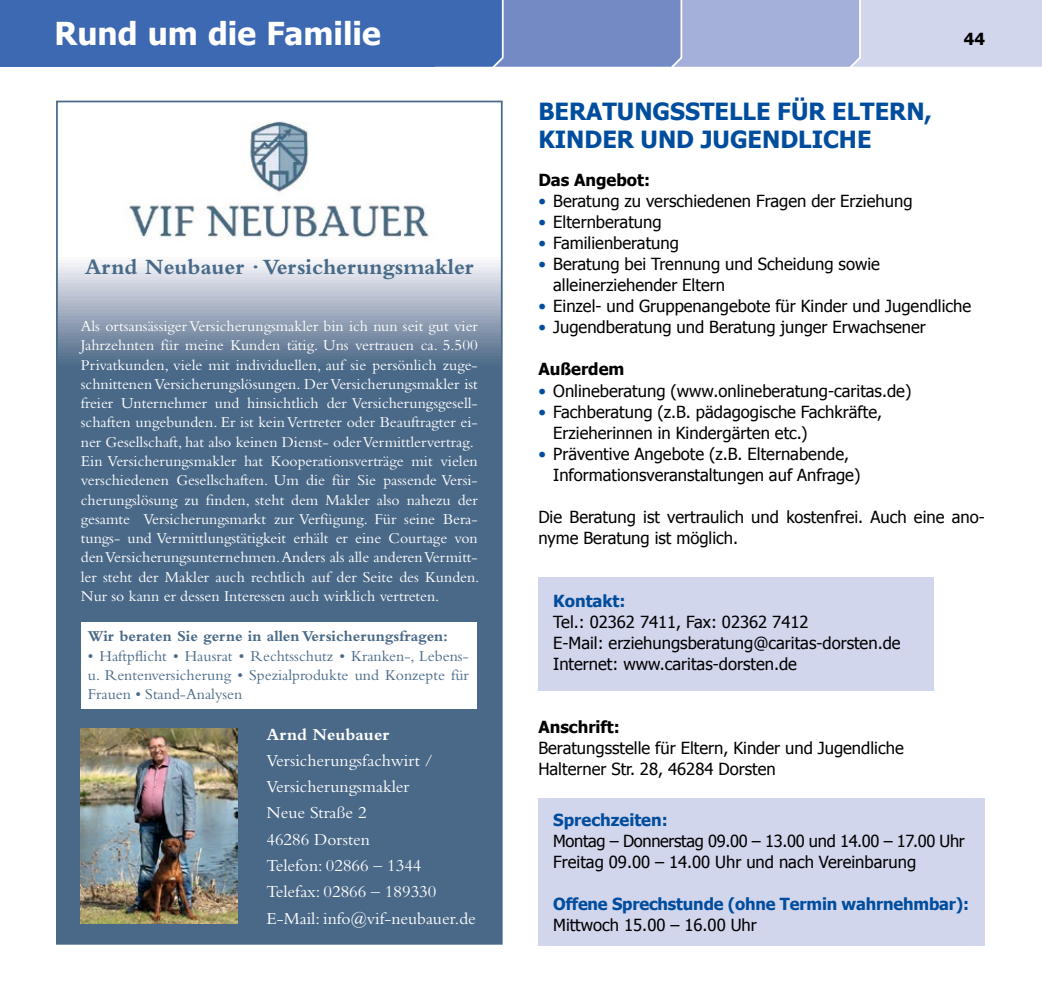
<style>
.page{position:relative;width:1042px;height:993px;background:#fff}
.page>*{position:absolute;margin:0;border:0;box-sizing:border-box;transform-origin:0 0}
.t1{font:700 31.5px "Tahoma";color:#fff}
.t2{font:700 23.62px/28px "Tahoma";color:#004d9e}
.t3{font:700 22.75px "Bembo";color:#486987}
.t4{font:17.5px/26.2px "Bembo";color:#fff}
.t5{font:700 17.5px "Bembo";color:#fff}
.t6{font:16.62px/21px "Tahoma";color:#000}
.t7{font:700 16.62px "Tahoma";letter-spacing:-.01em;color:#004d9e}
.t8{font:700 16.62px "Tahoma";color:#000}
.t9{font:15.75px/19.2px "Bembo";color:#fff}
.t10{font:15.75px/19.2px "Bembo";color:#486987;text-align:justify}
.t11{font:700 15.75px "Bembo";color:#486987}
.s1{color:#004d9e}
</style>
<div class="page">
<svg style="left:0;top:0;width:1042px;height:67px;background:#98a8d5"></svg>
<div style="left:0;top:0;width:435px;height:66px;background:#3d69b2"></div>
<svg style="left:59px;top:263px;width:441px;height:678px;background:#5a7692"></svg>
<div style="left:56px;top:101px;width:447px;height:843px;border:2px solid #486987"></div>
<img style="left:127px;top:121px;width:302px;height:119px">
<div style="left:82px;top:622px;width:395px;height:86px;background:#fff"></div>
<img style="left:81px;top:728px;width:157px;height:195px">
<div style="left:538px;top:576px;width:396px;height:114px;background:#d2d6ed"></div>
<div style="left:538px;top:797px;width:447px;height:148px;background:#d2d6ed"></div>
<h1 class="t1" style="left:55px;top:12px;width:328px">Rund um die Familie</h1>
<p class="t8" style="left:964px;top:27px;width:23px">44</p>
<h3 class="t3" style="left:85px;top:254px;width:391px">Arnd Neubauer · Versicherungsmakler</h3>
<p class="t9" style="left:81px;top:316px;width:400px">Als ortsansässiger Versicherungsmakler bin ich nun seit gut vier Jahrzehnten für meine Kunden tätig. Uns vertrauen ca. 5.500<br>Privatkunden, viele mit individuellen, auf sie persönlich zuge&shy;schnittenen Versicherungslösungen. Der Versicherungsmakler ist freier Unternehmer und hinsichtlich der Versicherungsgesell&shy;schaften ungebunden. Er ist kein Vertreter oder Beauftragter ei&shy;ner Gesellschaft, hat also keinen Dienst- oder Vermittlervertrag.<br>Ein Versicherungsmakler hat Kooperationsverträge mit vielen verschiedenen Gesellschaften. Um die für Sie passende Versi&shy;cherungslösung zu finden, steht dem Makler also nahezu der gesamte Versicherungsmarkt zur Verfügung. Für seine Bera&shy;tungs- und Vermittlungstätigkeit erhält er eine Courtage von den Versicherungsunternehmen. Anders als alle anderen Vermitt&shy;ler steht der Makler auch rechtlich auf der Seite des Kunden.<br>Nur so kann er dessen Interessen auch wirklich vertreten.</p>
<p class="t11" style="left:88px;top:627px;width:362px">Wir beraten Sie gerne in allen Versicherungsfragen:</p>
<p class="t10" style="left:88px;top:645px;width:382px">• Haftpflicht • Hausrat • Rechtsschutz • Kranken-, Lebens&shy;u. Rentenversicherung • Spezialprodukte und Konzepte für Frauen • Stand-Analysen</p>
<p class="t5" style="left:266px;top:724px;width:124px">Arnd Neubauer</p>
<p class="t4" style="left:266px;top:746px;width:211px">Versicherungsfachwirt /<br>Versicherungsmakler<br>Neue Straße 2<br>46286 Dorsten<br>Telefon: 02866 – 1344<br>Telefax: 02866 – 189330<br>E-Mail: info@vif-neubauer.de</p>
<h2 class="t2" style="left:538px;top:96px;width:395px">BERATUNGSSTELLE FÜR ELTERN,<br>KINDER UND JUGENDLICHE</h2>
<p class="t8" style="left:538px;top:168px;width:113px">Das Angebot:</p>
<p class="t6" style="left:538px;top:190px;width:376px"><span class="s1">•</span> Beratung zu verschiedenen Fragen der Erziehung</p>
<p class="t6" style="left:538px;top:211px;width:125px"><span class="s1">•</span> Elternberatung</p>
<p class="t6" style="left:538px;top:232px;width:142px"><span class="s1">•</span> Familienberatung</p>
<p class="t6" style="left:553px;top:253px;width:328px;text-indent:-15px"><span class="s1">•</span> Beratung bei Trennung und Scheidung sowie alleinerziehender Eltern</p>
<p class="t6" style="left:538px;top:295px;width:434px"><span class="s1">•</span> Einzel- und Gruppenangebote für Kinder und Jugendliche</p>
<p class="t6" style="left:538px;top:316px;width:389px"><span class="s1">•</span> Jugendberatung und Beratung junger Erwachsener</p>
<p class="t8" style="left:538px;top:357px;width:88px">Außerdem</p>
<p class="t6" style="left:538px;top:379px;width:374px"><span class="s1">•</span> Onlineberatung (www.onlineberatung-caritas.de)</p>
<p class="t6" style="left:553px;top:400px;width:330px;text-indent:-15px"><span class="s1">•</span> Fachberatung (z.B. pädagogische Fachkräfte,<br>Erzieherinnen in Kindergärten etc.)</p>
<p class="t6" style="left:553px;top:442px;width:309px;text-indent:-15px"><span class="s1">•</span> Präventive Angebote (z.B. Elternabende,<br>Informationsveranstaltungen auf Anfrage)</p>
<p class="t6" style="left:538px;top:505px;width:448px">Die Beratung ist vertraulich und kostenfrei. Auch eine ano&shy;nyme Beratung ist möglich.</p>
<p class="t7" style="left:553px;top:588px;width:74px">Kontakt:</p>
<p class="t6" style="left:553px;top:610px;width:349px">Tel.: 02362 7411, Fax: 02362 7412<br>E-Mail: erziehungsberatung@caritas-dorsten.de<br>Internet: www.caritas-dorsten.de</p>
<p class="t8" style="left:538px;top:714px;width:83px">Anschrift:</p>
<p class="t6" style="left:538px;top:736px;width:367px">Beratungsstelle für Eltern, Kinder und Jugendliche<br>Halterner Str. 28, 46284 Dorsten</p>
<p class="t7" style="left:553px;top:807px;width:116px">Sprechzeiten:</p>
<p class="t6" style="left:553px;top:828px;width:413px">Montag – Donnerstag 09.00 – 13.00 und 14.00 – 17.00 Uhr<br>Freitag 09.00 – 14.00 Uhr und nach Vereinbarung</p>
<p class="t7" style="left:553px;top:891px;width:417px">Offene Sprechstunde (ohne Termin wahrnehmbar):</p>
<p class="t6" style="left:553px;top:912px;width:205px">Mittwoch 15.00 – 16.00 Uhr</p>
</div>
